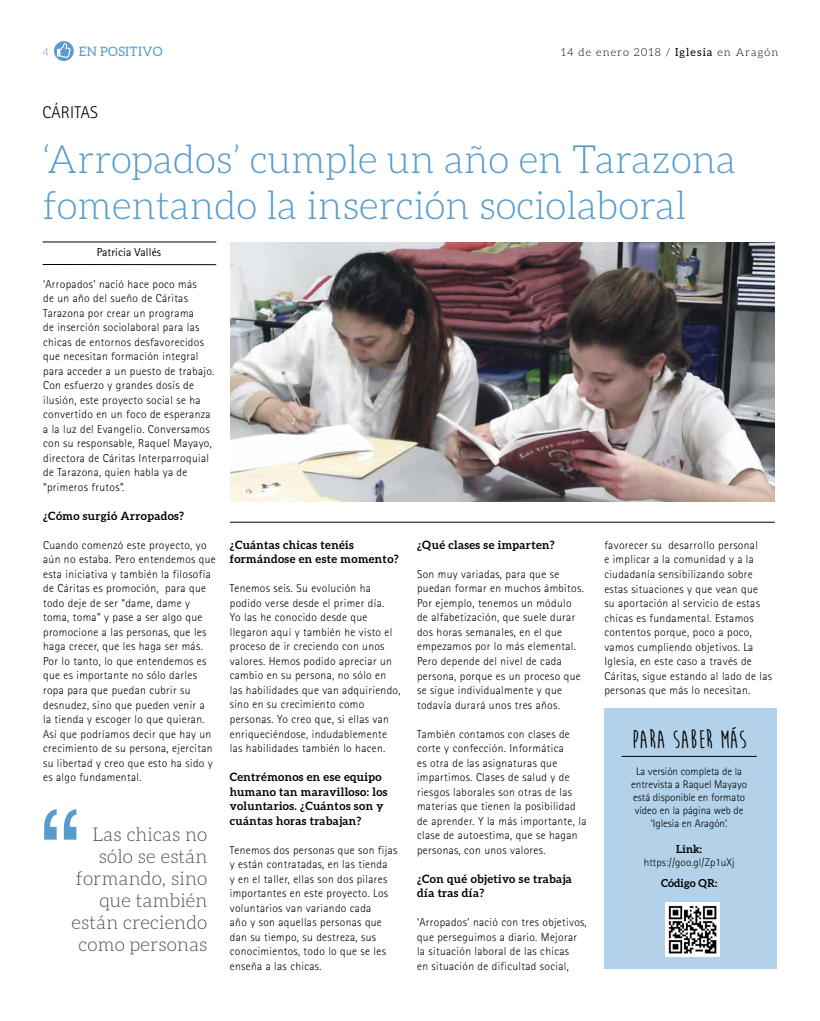
<style>
.page{position:relative;width:820px;height:1021px;background:#fff}
.page>*{position:absolute;margin:0;border:0;box-sizing:border-box;transform-origin:0 0}
.t1{font:120px "Helvetica";color:#579cce}
.t2{font:300 39px/46.8px "Aleo";color:#579cce}
.t3{font:700 26px "Moon Flower";letter-spacing:.01em;color:#000}
.t4{font:300 19px/22px "Aleo";letter-spacing:.01em;color:#544d48;text-align:right}
.t5{font:300 17px "Rotis Sans Serif";letter-spacing:.01em;color:#000}
.t6{font:13px "Aleo";letter-spacing:.025em;color:#579cce}
.t7{font:300 11.5px/14.5px "Rotis Sans Serif";letter-spacing:.03em;color:#000}
.t8{font:700 11.5px/14.5px "Aleo";letter-spacing:.03em;color:#000}
.t9{font:11.5px "Rotis Sans Serif";letter-spacing:.01em;color:#000}
.t10{font:300 11px/13px "Rotis Sans Serif";color:#000;text-align:center}
.t11{font:300 11px "Aleo";letter-spacing:.1em;color:#000}
.t12{font:700 11px "Aleo";letter-spacing:.01em;color:#000}
.t13{font:300 11px "Aleo";color:#579cce}
.s1{font-weight:400}
</style>
<div class="page">
<svg style="left:54px;top:41px;width:20px;height:20px"></svg>
<hr style="left:43px;top:242px;width:173px;height:1px;background:#000">
<hr style="left:43px;top:264px;width:173px;height:1px;background:#000">
<img style="left:230px;top:242px;width:544px;height:259px">
<hr style="left:230px;top:522px;width:544px;height:1px;background:#000">
<div style="left:604px;top:708px;width:172px;height:261px;background:#b3d2e9"></div>
<hr style="left:621px;top:756px;width:135px;height:1px;background:#000">
<img style="left:665px;top:902px;width:53px;height:54px">
<p class="t13" style="left:43px;top:46px;width:8px">4</p>
<p class="t6" style="left:79px;top:44px;width:85px">EN POSITIVO</p>
<p class="t11" style="left:561px;top:46px;width:219px">14 de enero 2018 / <span class="s1">Iglesia</span> en Aragón</p>
<h3 class="t5" style="left:43px;top:102px;width:57px">CÁRITAS</h3>
<h2 class="t2" style="left:43px;top:135px;width:695px">‘Arropados’ cumple un año en Tarazona fomentando la inserción sociolaboral</h2>
<p class="t9" style="left:97px;top:245px;width:66px">Patricia Vallés</p>
<p class="t7" style="left:43px;top:276px;width:173px">‘Arropados’ nació hace poco más<br>de un año del sueño de Cáritas<br>Tarazona por crear un programa<br>de inserción sociolaboral para las chicas de entornos desfavorecidos que necesitan formación integral para acceder a un puesto de trabajo.<br>Con esfuerzo y grandes dosis de ilusión, este proyecto social se ha convertido en un foco de esperanza a la luz del Evangelio. Conversamos con su responsable, Raquel Mayayo, directora de Cáritas Interparroquial de Tarazona, quien habla ya de “primeros frutos”.</p>
<p class="t8" style="left:43px;top:508px;width:142px">¿Cómo surgió Arropados?</p>
<p class="t7" style="left:43px;top:538px;width:174px">Cuando comenzó este proyecto, yo aún no estaba. Pero entendemos que esta iniciativa y también la filosofía de Cáritas es promoción, para que todo deje de ser “dame, dame y toma, toma” y pase a ser algo que promocione a las personas, que les haga crecer, que les haga ser más.<br>Por lo tanto, lo que entendemos es que es importante no sólo darles ropa para que puedan cubrir su desnudez, sino que pueden venir a<br>la tienda y escoger lo que quieran.<br>Así que podríamos decir que hay un crecimiento de su persona, ejercitan su libertad y creo que esto ha sido y es algo fundamental.</p>
<p class="t8" style="left:230px;top:537px;width:170px">¿Cuántas chicas tenéis formándose en este momento?</p>
<p class="t7" style="left:230px;top:581px;width:172px">Tenemos seis. Su evolución ha podido verse desde el primer día.<br>Yo las he conocido desde que llegaron aquí y también he visto el proceso de ir creciendo con unos valores. Hemos podido apreciar un cambio en su persona, no sólo en las habilidades que van adquiriendo, sino en su crecimiento como personas. Yo creo que, si ellas van enriqueciéndose, indudablemente las habilidades también lo hacen.</p>
<p class="t8" style="left:230px;top:769px;width:159px">Centrémonos en ese equipo humano tan maravilloso: los voluntarios. ¿Cuántos son y cuántas horas trabajan?</p>
<p class="t7" style="left:230px;top:842px;width:169px">Tenemos dos personas que son fijas y están contratadas, en las tienda<br>y en el taller, ellas son dos pilares importantes en este proyecto. Los voluntarios van variando cada<br>año y son aquellas personas que dan su tiempo, su destreza, sus conocimientos, todo lo que se les enseña a las chicas.</p>
<p class="t8" style="left:417px;top:537px;width:139px">¿Qué clases se imparten?</p>
<p class="t7" style="left:417px;top:567px;width:168px">Son muy variadas, para que se puedan formar en muchos ámbitos.<br>Por ejemplo, tenemos un módulo de alfabetización, que suele durar dos horas semanales, en el que empezamos por lo más elemental.<br>Pero depende del nivel de cada persona, porque es un proceso que se sigue individualmente y que todavía durará unos tres años.</p>
<p class="t7" style="left:417px;top:726px;width:171px">También contamos con clases de corte y confección. Informática<br>es otra de las asignaturas que impartimos. Clases de salud y de riesgos laborales son otras de las materias que tienen la posibilidad de aprender. Y la más importante, la clase de autoestima, que se hagan personas, con unos valores.</p>
<p class="t8" style="left:417px;top:871px;width:156px">¿Con qué objetivo se trabaja día tras día?</p>
<p class="t7" style="left:417px;top:915px;width:171px">‘Arropados’ nació con tres objetivos, que perseguimos a diario. Mejorar la situación laboral de las chicas<br>en situación de dificultad social,</p>
<p class="t7" style="left:604px;top:538px;width:169px">favorecer su desarrollo personal<br>e implicar a la comunidad y a la ciudadanía sensibilizando sobre estas situaciones y que vean que<br>su aportación al servicio de estas chicas es fundamental. Estamos contentos porque, poco a poco, vamos cumpliendo objetivos. La<br>Iglesia, en este caso a través de<br>Cáritas, sigue estando al lado de las personas que más lo necesitan.</p>
<h3 class="t3" style="left:631px;top:725px;width:116px">PARA SABER MÁS</h3>
<p class="t10" style="left:631px;top:764px;width:117px">La versión completa de la entrevista a Raquel Mayayo está disponible en formato vídeo en la página web de ‘Iglesia en Aragón’.</p>
<p class="t12" style="left:676px;top:842px;width:27px">Link:</p>
<p class="t10" style="left:643px;top:855px;width:92px">https://goo.gl/Zp1uXj</p>
<p class="t12" style="left:660px;top:877px;width:58px">Código QR:</p>
<h1 class="t1" style="left:40px;top:761px;width:41px">“</h1>
<h3 class="t4" style="left:72px;top:822px;width:137px">Las chicas no sólo se están formando, sino que también están creciendo como personas</h3>
</div>
